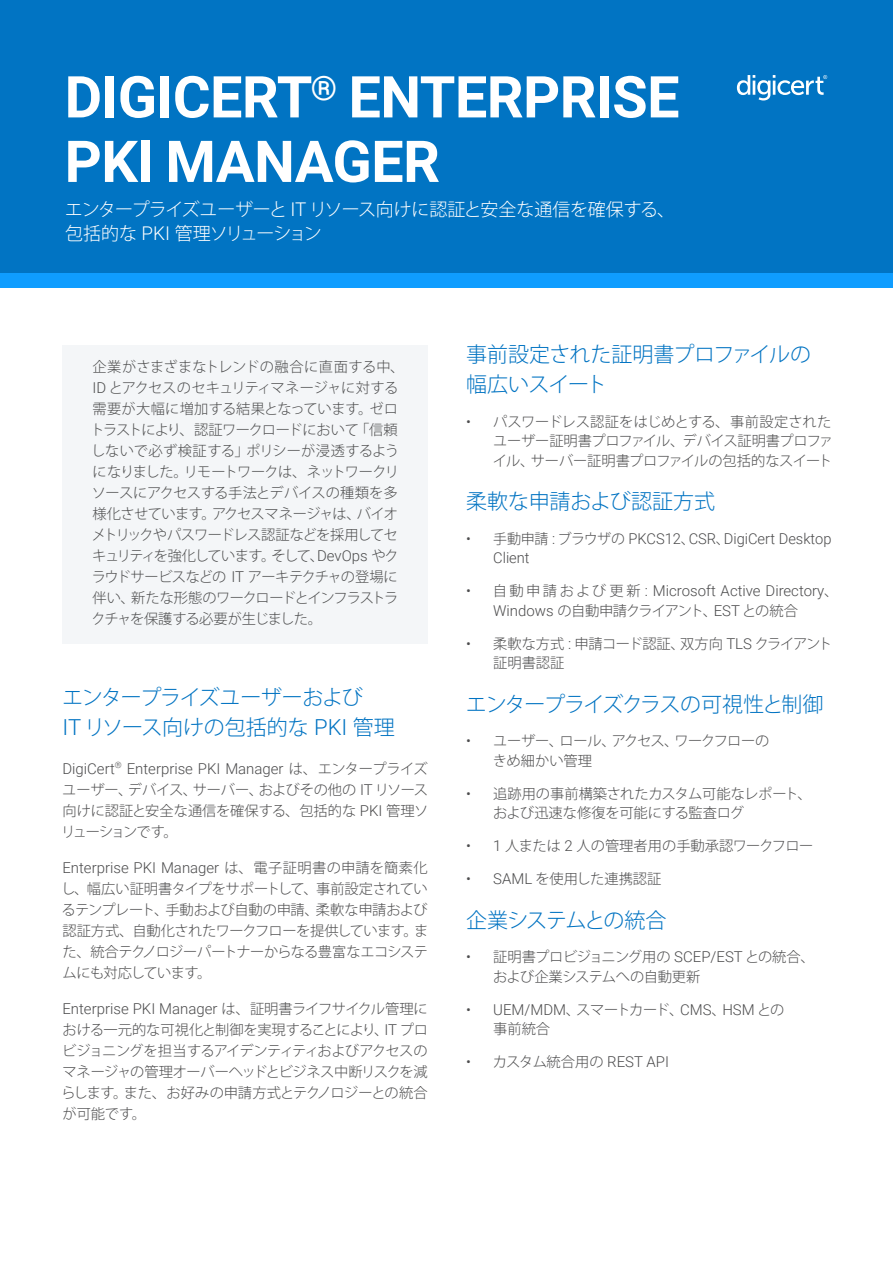
<style>
.page{position:relative;width:893px;height:1263px;background:#fff}
.page>*{position:absolute;margin:0;border:0;box-sizing:border-box;transform-origin:0 0}
.t1{font:700 57.75px/64.5px "Roboto";letter-spacing:-.01em;color:#fff}
.t2{font:300 21px/30px "Koz Go Pro";letter-spacing:-.03em;color:#0073c2}
.t3{font:300 21px "Koz Go Pro";letter-spacing:-.07em;color:#0073c2}
.t4{font:300 21px "Koz Go Pro";color:#0073c2}
.t5{font:300 21px "Koz Go Pro";letter-spacing:-.05em;color:#0073c2}
.t6{font:300 18px/24px "Koz Go Pro";letter-spacing:-.035em;color:#fff}
.t7{font:300 15px/19.5px "Roboto";color:#4c4c4d}
.t8{font:300 14.25px/21px "Koz Go Pro";letter-spacing:-.03em;color:#4c4c4d;text-align:justify}
.t9{font:300 14.25px/19.5px "Koz Go Pro";color:#4c4c4d}
.t10{font:300 14.25px/19.5px "Koz Go Pro";letter-spacing:-.005em;color:#4c4c4d}
.t11{font:300 14.25px "Koz Go Pro";letter-spacing:-.07em;color:#4c4c4d}
.s1{font-family:"Roboto";font-size:18.9px}
.s2{font-family:"Roboto";font-size:15px}
.s3{font-family:"Roboto";font-size:22.05px}
.s4{font-family:"Koz Go Pro";font-size:14.25px}
</style>
<div class="page">
<div style="left:62px;top:345px;width:366px;height:299px;background:#f4f6f8"></div>
<div style="left:0;top:0;width:893px;height:279px;background:#0174c3"></div>
<svg style="left:737px;top:75px;width:90px;height:26px"></svg>
<div style="left:0;top:273px;width:893px;height:14px;background:#0f9dff"></div>
<h1 class="t1" style="left:65px;top:62px;width:616px">DIGICERT<sup>®</sup> ENTERPRISE<br>PKI MANAGER</h1>
<p class="t6" style="left:65px;top:198px;width:612px">エンタープライズユーザーと <span class="s1">IT</span> リソース向けに認証と安全な通信を確保する、包括的な <span class="s1">PKI</span> 管理ソリューション</p>
<p class="t8" style="left:90px;top:357px;width:316px;text-align:left">企業がさまざまなトレンドの融合に直面する中、<br><span class="s2">ID</span> とアクセスのセキュリティマネージャに対する需要が大幅に増加する結果となっています。ゼロトラストにより、認証ワークロードにおいて「信頼しないで必ず検証する」ポリシーが浸透するようになりました。リモートワークは、ネットワークリソースにアクセスする手法とデバイスの種類を多様化させています。アクセスマネージャは、バイオメトリックやパスワードレス認証などを採用してセキュリティを強化しています。そして、<span class="s2">DevOps</span> やクラウドサービスなどの <span class="s2">IT</span> アーキテクチャの登場に伴い、新たな形態のワークロードとインフラストラクチャを保護する必要が生じました。</p>
<h2 class="t2" style="left:62px;top:683px;width:334px">エンタープライズユーザーおよび<br><span class="s3">IT</span> リソース向けの包括的な <span class="s3">PKI</span> 管理</h2>
<p class="t7" style="left:62px;top:759px;width:367px">DigiCert<sup>®</sup> Enterprise PKI Manager <span class="s4">は、エンタープライズ</span></p>
<p class="t8" style="left:61px;top:780px;width:369px">ユーザー、デバイス、サーバー、およびその他の <span class="s2">IT</span> リソース向けに認証と安全な通信を確保する、包括的な <span class="s2">PKI</span> 管理ソリューションです。</p>
<p class="t7" style="left:62px;top:858px;width:367px">Enterprise PKI Manager <span class="s4">は、電子証明書の申請を簡素化</span></p>
<p class="t8" style="left:61px;top:879px;width:369px">し、幅広い証明書タイプをサポートして、事前設定されているテンプレート、手動および自動の申請、柔軟な申請および認証方式、自動化されたワークフローを提供しています。また、統合テクノロジーパートナーからなる豊富なエコシステムにも対応しています。</p>
<p class="t7" style="left:62px;top:999px;width:367px">Enterprise PKI Manager <span class="s4">は、証明書ライフサイクル管理に</span></p>
<p class="t8" style="left:61px;top:1020px;width:368px">おける一元的な可視化と制御を実現することにより、<span class="s2">IT</span> プロビジョニングを担当するアイデンティティおよびアクセスのマネージャの管理オーバーヘッドとビジネス中断リスクを減らします。また、お好みの申請方式とテクノロジーとの統合が可能です。</p>
<h2 class="t2" style="left:466px;top:340px;width:346px">事前設定された証明書プロファイルの幅広いスイート</h2>
<p class="t8" style="left:493px;top:412px;width:342px;line-height:19.5px;text-indent:-27px"><span class="s2">•</span> パスワードレス認証をはじめとする、事前設定されたユーザー証明書プロファイル、デバイス証明書プロファイル、サーバー証明書プロファイルの包括的なスイート</p>
<h2 class="t4" style="left:466px;top:488px;width:250px">柔軟な申請および認証方式</h2>
<p class="t7" style="left:493px;top:528px;width:340px;text-indent:-27px">• <span class="s4">手動申請</span> : <span class="s4">ブラウザの</span> PKCS12<span class="s4">、</span>CSR<span class="s4">、</span>DigiCert Desktop<br>Client</p>
<p class="t7" style="left:466px;top:581px;width:374px">• <span class="s4">自動申請および更新</span> : Microsoft Active Directory<span class="s4">、</span></p>
<p class="t11" style="left:493px;top:601px;width:306px"><span class="s2">Windows</span> の自動申請クライアント、<span class="s2">EST</span> との統合</p>
<p class="t9" style="left:493px;top:634px;width:341px;text-indent:-27px"><span class="s2">•</span> 柔軟な方式 <span class="s2">:</span> 申請コード認証、双方向 <span class="s2">TLS</span> クライアント証明書認証</p>
<h2 class="t3" style="left:466px;top:690px;width:359px">エンタープライズクラスの可視性と制御</h2>
<p class="t8" style="left:493px;top:731px;width:278px;line-height:19.5px;text-indent:-27px"><span class="s2">•</span> ユーザー、ロール、アクセス、ワークフローのきめ細かい管理</p>
<p class="t10" style="left:493px;top:784px;width:320px;text-indent:-27px"><span class="s2">•</span> 追跡用の事前構築されたカスタム可能なレポート、および迅速な修復を可能にする監査ログ</p>
<p class="t9" style="left:466px;top:836px;width:349px"><span class="s2">• 1</span> 人または <span class="s2">2</span> 人の管理者用の手動承認ワークフロー</p>
<p class="t9" style="left:466px;top:869px;width:197px"><span class="s2">• SAML</span> を使用した連携認証</p>
<h2 class="t5" style="left:466px;top:906px;width:202px">企業システムとの統合</h2>
<p class="t8" style="left:493px;top:947px;width:323px;line-height:19.5px;text-indent:-27px"><span class="s2">•</span> 証明書プロビジョニング用の <span class="s2">SCEP/EST</span> との統合、および企業システムへの自動更新</p>
<p class="t7" style="left:466px;top:999px;width:320px">• UEM/MDM<span class="s4">、スマートカード、</span>CMS<span class="s4">、</span>HSM <span class="s4">との</span></p>
<p class="t8" style="left:493px;top:1019px;width:58px">事前統合</p>
<p class="t7" style="left:466px;top:1052px;width:204px">• <span class="s4">カスタム統合用の</span> REST API</p>
</div>
